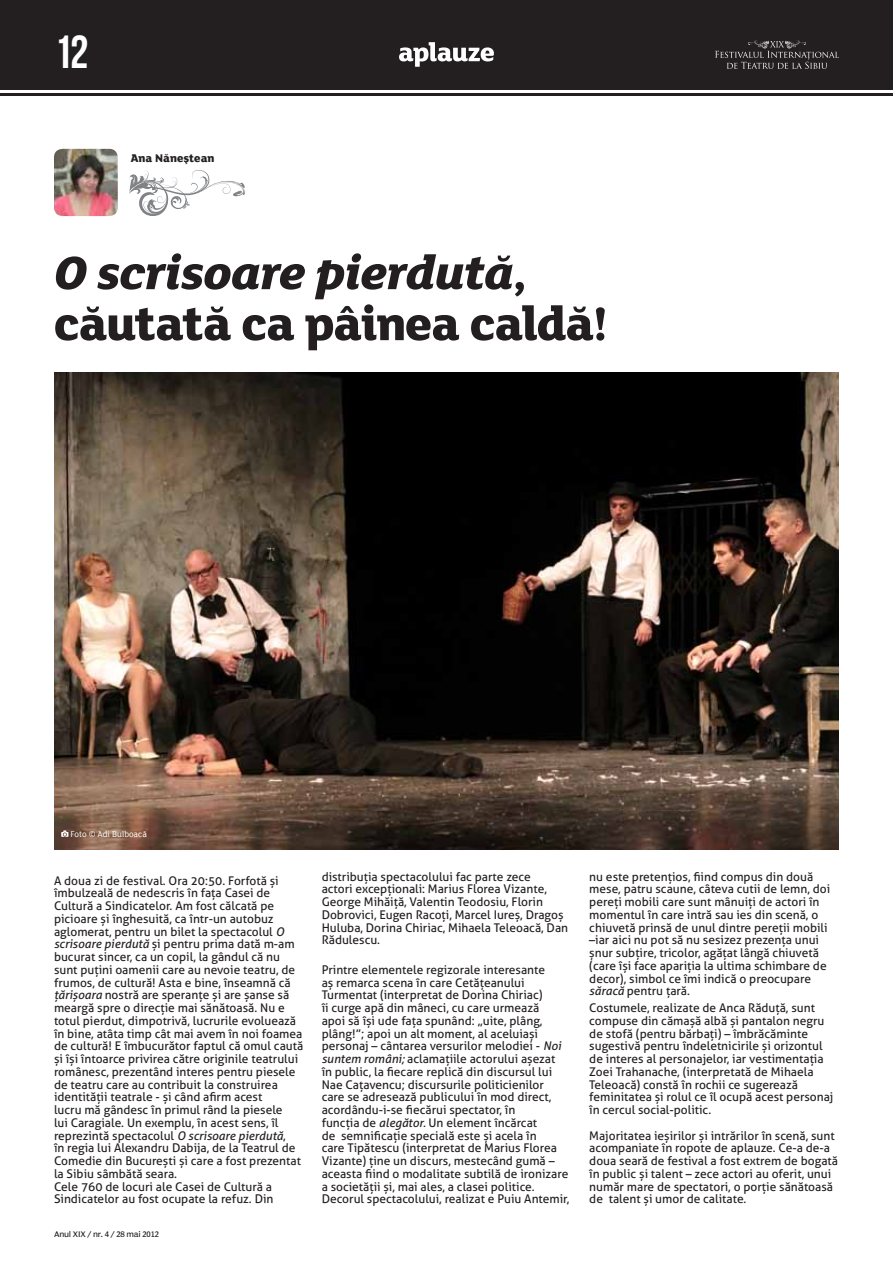
<style>
.page{position:relative;width:893px;height:1263px;background:#fff}
.page>*{position:absolute;margin:0;border:0;box-sizing:border-box;transform-origin:0 0}
.t1{font:800 51px/51px "Lola FS";letter-spacing:-.025em;color:#231f20}
.t2{font:46.5px "Bebas Neue";color:#fff}
.t3{font:12px/12.8px "Aller";color:#231f20}
.t4{font:800 12px "Lola FS";color:#231f20}
.t5{font:9px "Lola FS";color:#fff}
.t6{font:7.5px "Poynter Agate Regular One";letter-spacing:-.025em;color:#231f20}
.s1{font-style:italic}
</style>
<div class="page">
<div style="left:0;top:0;width:893px;height:89px;background:#231f20"></div>
<hr style="left:0;top:94px;width:893px;height:2px;background:#231f20">
<svg style="left:715px;top:40px;width:124px;height:29px"></svg>
<svg style="left:399px;top:42px;width:95px;height:25px"></svg>
<img style="left:54px;top:149px;width:64px;height:67px">
<svg style="left:129px;top:170px;width:116px;height:46px"></svg>
<img style="left:54px;top:373px;width:785px;height:476px">
<svg style="left:61px;top:830px;width:7px;height:7px"></svg>
<h2 class="t2" style="left:54px;top:27px;width:36px">12</h2>
<p class="t4" style="left:131px;top:151px;width:85px">Ana Năneştean</p>
<h1 class="t1" style="left:54px;top:248px;width:555px"><span class="s1">O scrisoare pierdută</span>, căutată ca pâinea caldă!</h1>
<p class="t5" style="left:70px;top:829px;width:78px">Foto © Adi Bulboacă</p>
<p class="t3" style="left:54px;top:874px;width:251px">A doua zi de festival. Ora 20:50. Forfotă și îmbulzeală de nedescris în fața Casei de Cultură a Sindicatelor. Am fost călcată pe picioare și înghesuită, ca într-un autobuz aglomerat, pentru un bilet la spectacolul <span class="s1">O scrisoare pierdută</span> și pentru prima dată m-am bucurat sincer, ca un copil, la gândul că nu sunt puțini oamenii care au nevoie teatru, de frumos, de cultură! Asta e bine, înseamnă că <span class="s1">țărișoara</span> nostră are speranțe și are șanse să meargă spre o direcție mai sănătoasă. Nu e totul pierdut, dimpotrivă, lucrurile evoluează în bine, atâta timp cât mai avem în noi foamea de cultură! E îmbucurător faptul că omul caută și își întoarce privirea către originile teatrului românesc, prezentând interes pentru piesele de teatru care au contribuit la construirea identității teatrale - și când afirm acest<br>lucru mă gândesc în primul rând la piesele<br>lui Caragiale. Un exemplu, în acest sens, îl reprezintă spectacolul <span class="s1">O scrisoare pierdută</span>,<br>în regia lui Alexandru Dabija, de la Teatrul de Comedie din București și care a fost prezentat la Sibiu sâmbătă seara.<br>Cele 760 de locuri ale Casei de Cultură a Sindicatelor au fost ocupate la refuz. Din</p>
<p class="t3" style="left:322px;top:870px;width:248px">distribuția spectacolului fac parte zece<br>actori excepționali: Marius Florea Vizante, George Mihăiță, Valentin Teodosiu, Florin Dobrovici, Eugen Racoți, Marcel Iureș, Dragoș Huluba, Dorina Chiriac, Mihaela Teleoacă, Dan Rădulescu.</p>
<p class="t3" style="left:322px;top:963px;width:249px">Printre elementele regizorale interesante<br>aș remarca scena în care Cetățeanului Turmentat (interpretat de Dorina Chiriac)<br>îi curge apă din mâneci, cu care urmează<br>apoi să își ude fața spunând: „uite, plâng, plâng!”; apoi un alt moment, al aceluiași personaj – cântarea versurilor melodiei - <span class="s1">Noi suntem români;</span> aclamațiile actorului așezat<br>în public, la fiecare replică din discursul lui Nae Cațavencu; discursurile politicienilor care se adresează publicului în mod direct, acordându-i-se fiecărui spectator, în<br>funcția de <span class="s1">alegător.</span> Un element încărcat<br>de semnificație specială este și acela în<br>care Tipătescu (interpretat de Marius Florea Vizante) ține un discurs, mestecând gumă – aceasta fiind o modalitate subtilă de ironizare a societății și, mai ales, a clasei politice.<br>Decorul spectacolului, realizat e Puiu Antemir,</p>
<p class="t6" style="left:54px;top:1230px;width:107px">Anul XIX / nr. 4 / 28 mai 2012</p>
<p class="t3" style="left:589px;top:870px;width:242px">nu este pretențios, fiind compus din două mese, patru scaune, câteva cutii de lemn, doi pereți mobili care sunt mânuiți de actori în momentul în care intră sau ies din scenă, o chiuvetă prinsă de unul dintre pereții mobili –iar aici nu pot să nu sesizez prezența unui șnur subțire, tricolor, agățat lângă chiuvetă (care își face apariția la ultima schimbare de decor), simbol ce îmi indică o preocupare <span class="s1">săracă</span> pentru țară.</p>
<p class="t3" style="left:589px;top:1001px;width:246px">Costumele, realizate de Anca Răduță, sunt compuse din cămașă albă și pantalon negru de stofă (pentru bărbați) – îmbrăcăminte sugestivă pentru îndeletnicirile și orizontul de interes al personajelor, iar vestimentația Zoei Trahanache, (interpretată de Mihaela Teleoacă) constă în rochii ce sugerează feminitatea și rolul ce îl ocupă acest personaj în cercul social-politic.</p>
<p class="t3" style="left:589px;top:1129px;width:250px">Majoritatea ieșirilor și intrărilor în scenă, sunt acompaniate în ropote de aplauze. Ce-a de-a doua seară de festival a fost extrem de bogată în public și talent – zece actori au oferit, unui număr mare de spectatori, o porție sănătoasă de talent și umor de calitate.</p>
</div>
